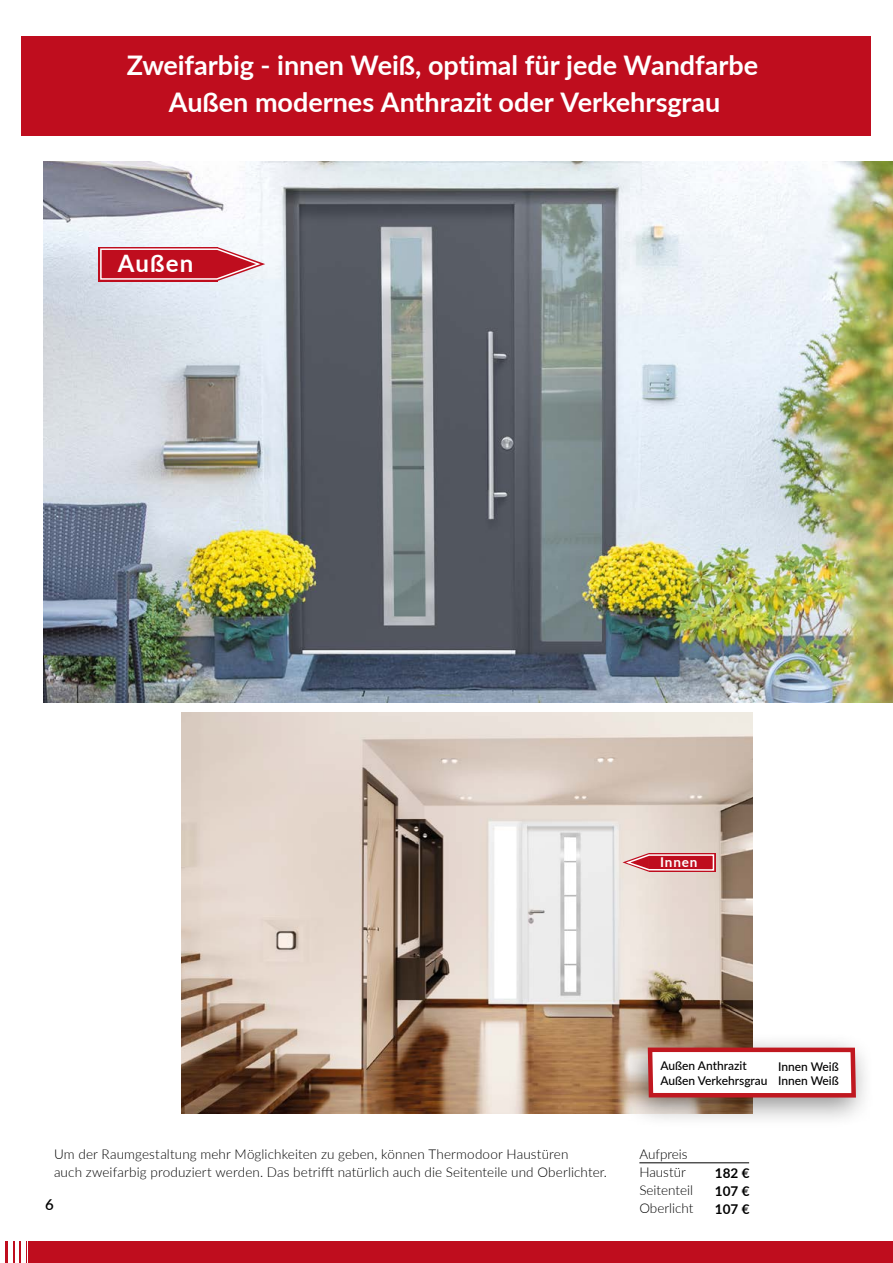
<style>
.page{position:relative;width:893px;height:1263px;background:#fff}
.page>*{position:absolute;margin:0;border:0;box-sizing:border-box;transform-origin:0 0}
.t1{font:700 27px/37.5px "Lato";color:#fff;text-align:center}
.t2{font:700 24px "Lato";letter-spacing:.05em;color:#fff}
.t3{font:600 15px "Lato";color:#000}
.t4{font:300 13.5px/18px "Lato";letter-spacing:.005em;color:#000}
.t5{font:700 13.5px/18px "Lato";color:#000;text-align:justify}
.t6{font:700 13.5px "Lato";letter-spacing:.06em;color:#fff}
.t7{font:500 12px/14.4px "Lato";color:#000}
.s1{font-weight:500;color:#fff}
</style>
<div class="page">
<img style="left:181px;top:712px;width:572px;height:401px">
<img style="left:44px;top:162px;width:849px;height:540px">
<div style="left:22px;top:36px;width:849px;height:100px;background:#bf0d1e"></div>
<div style="left:621px;top:1032px;width:253px;height:96px;background:#000;opacity:.42"></div>
<svg style="left:645px;top:1045px;width:213px;height:55px"></svg>
<svg style="left:99px;top:247px;width:166px;height:34px;background:#cb4452"></svg>
<svg style="left:622px;top:853px;width:93px;height:19px;background:#cf535e"></svg>
<hr style="left:639px;top:1162px;width:110px;height:1px;background:#000">
<div style="left:0;top:1242px;width:893px;height:21px;background:#bf0d1e"></div>
<div style="left:0;top:1242px;width:5px;height:21px;background:#fff"></div>
<div style="left:8px;top:1242px;width:5px;height:21px;background:#fff"></div>
<hr style="left:16px;top:1242px;width:3px;height:21px;background:#fff">
<hr style="left:21px;top:1242px;width:2px;height:21px;background:#fff">
<svg style="left:25px;top:1242px;width:3px;height:21px"></svg>
<h1 class="t1" style="left:127px;top:45px;width:633px">Zweifarbig - innen Weiß, optimal für jede Wandfarbe<br>Außen modernes Anthrazit oder Verkehrsgrau</h1>
<h2 class="t2" style="left:118px;top:245px;width:77px">Außen</h2>
<p class="t6" style="left:660px;top:852px;width:39px">Innen</p>
<p class="t7" style="left:660px;top:1058px;width:109px">Außen Anthrazit<br>Außen Verkehrsgrau</p>
<p class="t7" style="left:778px;top:1058px;width:62px">Innen Weiß<br>Innen Weiß</p>
<p class="t4" style="left:54px;top:1145px;width:554px">Um der Raumgestaltung mehr Möglichkeiten zu geben, können Thermodoor Haustüren<br>auch zweifarbig produziert werden. Das betrifft natürlich auch die Seitenteile und Oberlichter.</p>
<p class="t4" style="left:639px;top:1145px;width:56px">Aufpreis<br>Haustür<br>Seitenteil<br>Oberlicht</p>
<p class="t3" style="left:45px;top:1193px;width:19px">6<span class="s1">2</span></p>
<p class="t5" style="left:715px;top:1163px;width:36px">182 € 107 € 107 €</p>
</div>
